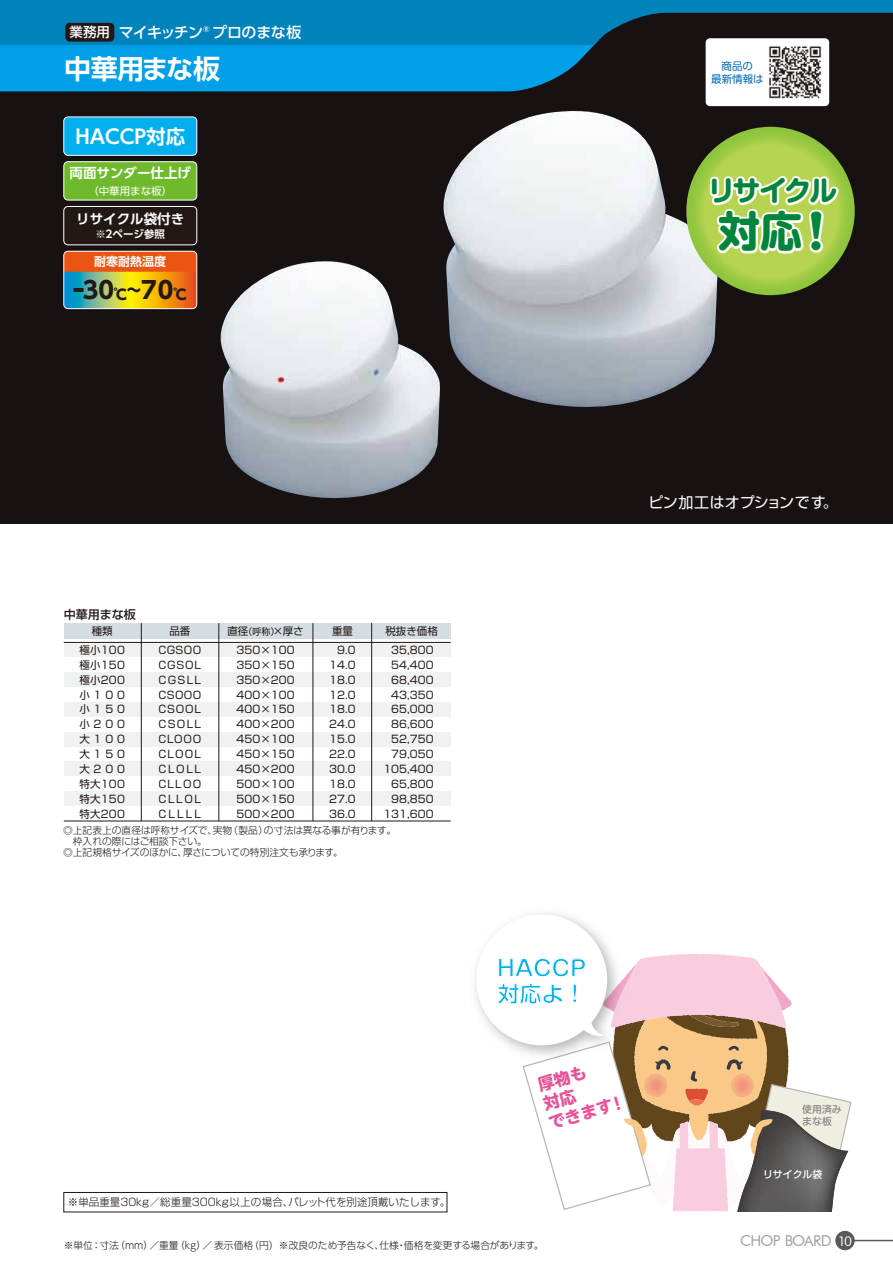
<style>
.page{position:relative;width:893px;height:1263px;background:#fff}
.page>*{position:absolute;margin:0;border:0;box-sizing:border-box;transform-origin:0 0}
.t1{font:700 42px "Shin M Go Pro";color:#00853b}
.t2{font:700 27.9px "Shin M Go Pro";letter-spacing:-.09em;color:#00853b}
.t3{font:700 27px "UD Shin Go Pr 6 De";letter-spacing:-.02em;color:#fff}
.t4{font:700 23.7px "UD Shin Go Pr 6";color:#221815}
.t5{font:700 21.6px/25.7px "Shin M Go Pro De";color:#00afec}
.t6{font:700 19.5px "UD Shin Go Pr 6 De";color:#fff}
.t7{font:700 16.5px/19.6px "UD Shin M Go Pr 6";color:#e85298}
.t8{font:500 15px "UD Shin Go Pr 6 N";letter-spacing:-.04em;color:#fff}
.t9{font:15px "Shin Go";letter-spacing:.02em;color:#fff}
.t10{font:15px "Futura BT";letter-spacing:-.06em;color:#9fa0a0}
.t11{font:700 13.5px "UD Shin Go Pr 6 De";color:#fff}
.t12{font:700 12px "UD Shin Go Pr 6 De";color:#fff}
.t13{font:500 12px "Shin Go";color:#221815}
.t14{font:10.5px/14.9px "Shin Go";color:#221815;text-align:justify}
.t15{font:300 10.5px "Shin Go Pr 6 N";color:#221815}
.t16{font:10.5px "UD Shin Go Pr 6";color:#fff}
.t17{font:10.5px/12.6px "UD Shin Go Pr 6";color:#036eb8;text-align:center}
.t18{font:700 10.5px "UD Shin Go Pr 6 De";color:#fff}
.t19{font:500 9.9px/12.3px "Shin M Go Pro";color:#898989}
.t20{font:500 9.9px "Shin M Go Pro";color:#fff}
.t21{font:300 9.75px/11.2px "Shin Go Pr 6 N";color:#221815}
.t22{font:300 9.75px "UD Shin Go Pr 6";color:#221815}
.s1{font-family:"UD Shin Go Pr 6";font-size:13.5px}
.s2{font-weight:800;font-size:14.1px}
.s3{font-weight:800;font-size:18.9px}
.s4{font-family:"Ro NOW Std MU";font-weight:400;font-size:44.85px}
.s5{font-size:9px}
.s6{font-size:13.5px;color:#fff}
</style>
<div class="page">
<div style="left:0;top:0;width:893px;height:524px;background:#181112"></div>
<div style="left:64px;top:162px;width:133px;height:38px;background:#6fba2c;border-radius:4px"></div>
<div style="left:63px;top:161px;width:134px;height:39px;border:1px solid #fff;border-radius:4px"></div>
<div style="left:0;top:45px;width:594px;height:46px;background:#00a0e9"></div>
<svg style="left:0;top:0;width:893px;height:45px"></svg>
<div style="left:65px;top:23px;width:49px;height:19px;background:#221815;border-radius:4px"></div>
<div style="left:64px;top:117px;width:133px;height:38px;background:#00afec;border-radius:4px"></div>
<div style="left:63px;top:117px;width:134px;height:39px;border:1px solid #fff;border-radius:4px"></div>
<div style="left:64px;top:206px;width:133px;height:39px;background:#221815;border-radius:4px"></div>
<div style="left:63px;top:206px;width:134px;height:39px;border:1px solid #fff;border-radius:4px"></div>
<svg style="left:65px;top:251px;width:132px;height:58px;background:#c99035"></svg>
<div style="left:63px;top:251px;width:134px;height:58px;border:1px solid #fff;border-radius:4px"></div>
<img style="left:443px;top:111px;width:275px;height:296px">
<img style="left:220px;top:261px;width:220px;height:238px">
<div style="left:64px;top:1192px;width:383px;height:20px;border:1px solid #221815"></div>
<div style="left:64px;top:702px;width:387px;height:15px;background:#f0f1f1"></div>
<div style="left:64px;top:672px;width:387px;height:15px;background:#f0f1f1"></div>
<div style="left:64px;top:642px;width:387px;height:15px;background:#f0f1f1"></div>
<div style="left:64px;top:623px;width:387px;height:15px;background:#d4dde1"></div>
<div style="left:64px;top:791px;width:387px;height:15px;background:#f0f1f1"></div>
<div style="left:64px;top:761px;width:387px;height:15px;background:#f0f1f1"></div>
<div style="left:64px;top:732px;width:387px;height:14px;background:#f0f1f1"></div>
<hr style="left:64px;top:642px;width:387px;height:1px;background:#221815">
<hr style="left:64px;top:821px;width:387px;height:1px;background:#221815">
<hr style="left:371px;top:623px;width:1px;height:198px;background:#221815">
<hr style="left:313px;top:623px;width:1px;height:198px;background:#221815">
<hr style="left:219px;top:623px;width:1px;height:198px;background:#221815">
<hr style="left:141px;top:623px;width:1px;height:198px;background:#221815">
<svg style="left:476px;top:914px;width:376px;height:298px"></svg>
<svg style="left:686px;top:127px;width:169px;height:168px;background:#a2ca46"></svg>
<svg style="left:708px;top:174px;width:133px;height:82px;background:#dae9a7"></svg>
<div style="left:706px;top:38px;width:123px;height:68px;background:#fff;border-radius:4px"></div>
<img style="left:769px;top:46px;width:53px;height:53px">
<div style="left:835px;top:1231px;width:20px;height:19px;background:#595757;border-radius:50%"></div>
<hr style="left:853px;top:1240px;width:40px;height:1px;background:#595757">
<h3 class="t8" style="left:70px;top:20px;width:233px"><span class="s1">業務用</span> マイキッチン<sup>®</sup> プロのまな板</h3>
<h3 class="t3" style="left:64px;top:47px;width:157px">中華用まな板</h3>
<h3 class="t6" style="left:76px;top:121px;width:111px">HACCP対応</h3>
<p class="t11" style="left:70px;top:162px;width:123px">両面サンダー仕上げ</p>
<p class="t16" style="left:88px;top:182px;width:85px">（中華用まな板）</p>
<p class="t11" style="left:76px;top:208px;width:109px">リサイクル袋付き</p>
<p class="t18" style="left:96px;top:226px;width:71px">※2ページ参照</p>
<p class="t12" style="left:94px;top:252px;width:73px">耐寒耐熱温度</p>
<h3 class="t4" style="left:73px;top:271px;width:116px">ｰ30<span class="s2">℃</span><span class="s3">～</span>70<span class="s2">℃</span></h3>
<p class="t17" style="left:711px;top:60px;width:54px">商品の<br>最新情報は</p>
<h2 class="t2" style="left:708px;top:168px;width:131px">リサイクル</h2>
<h1 class="t1" style="left:718px;top:197px;width:122px">対応<span class="s4">！</span></h1>
<p class="t13" style="left:64px;top:606px;width:73px">中華用まな板</p>
<p class="t14" style="left:92px;top:622px;width:22px">種類</p>
<p class="t14" style="left:169px;top:622px;width:22px">品番</p>
<p class="t14" style="left:227px;top:622px;width:78px">直径<span class="s5">（呼称）</span>×厚さ</p>
<p class="t14" style="left:332px;top:622px;width:22px">重量</p>
<p class="t14" style="left:385px;top:622px;width:54px">税抜き価格</p>
<p class="t14" style="left:79px;top:642px;width:47px">極小100極小150極小200小100小150小200</p>
<p class="t14" style="left:236px;top:642px;width:60px">350×100<br>350×150<br>350×200<br>400×100<br>400×150<br>400×200</p>
<p class="t14" style="left:329px;top:642px;width:28px;text-indent:8px">9.0<br>14.0<br>18.0<br>12.0<br>18.0<br>24.0</p>
<p class="t14" style="left:383px;top:642px;width:52px;text-align:right">35,800<br>54,400<br>68,400<br>43,350<br>65,000<br>86,600<br>52,750<br>79,050<br>105,400<br>65,800<br>98,850<br>131,600</p>
<p class="t14" style="left:158px;top:642px;width:44px">CGSOO CGSOL CGSLL CSOOO CSOOL CSOLL</p>
<p class="t14" style="left:79px;top:731px;width:47px">大100大150大200特大100特大150特大200</p>
<p class="t14" style="left:236px;top:731px;width:60px">450×100<br>450×150<br>450×200<br>500×100<br>500×150<br>500×200</p>
<p class="t14" style="left:329px;top:731px;width:28px">15.0<br>22.0<br>30.0<br>18.0<br>27.0<br>36.0</p>
<p class="t21" style="left:63px;top:823px;width:335px">◎上記表上の直径は呼称サイズで、実物（製品）の寸法は異なる事が有ります。　枠入れの際にはご相談下さい。<br>◎上記規格サイズのほかに、厚さについての特別注文も承ります。</p>
<p class="t14" style="left:158px;top:731px;width:44px">CLOOO CLOOL CLOLL CLLOO CLLOL CLLLL</p>
<h3 class="t9" style="left:648px;top:492px;width:191px">ピン加工はオプションです。</h3>
<h3 class="t5" style="left:497px;top:953px;width:91px">HACCP対応よ！</h3>
<p class="t15" style="left:68px;top:1194px;width:384px">※単品重量30kg／総重量300kg以上の場合、パレット代を別途頂戴いたします。</p>
<h3 class="t7" style="left:535px;top:1074px;width:81px;rotate:-16deg">厚物も<br>対応<br>できます！</h3>
<p class="t22" style="left:64px;top:1238px;width:481px">※単位：寸法（mm）／重量（kg）／表示価格（円）※改良のため予告なく、仕様・価格を変更する場合があります。</p>
<p class="t19" style="left:802px;top:1102px;width:41px">使用済みまな板</p>
<p class="t20" style="left:763px;top:1167px;width:61px">リサイクル袋</p>
<h3 class="t10" style="left:740px;top:1231px;width:113px">CHOP BOARD <span class="s6">10</span></h3>
</div>
